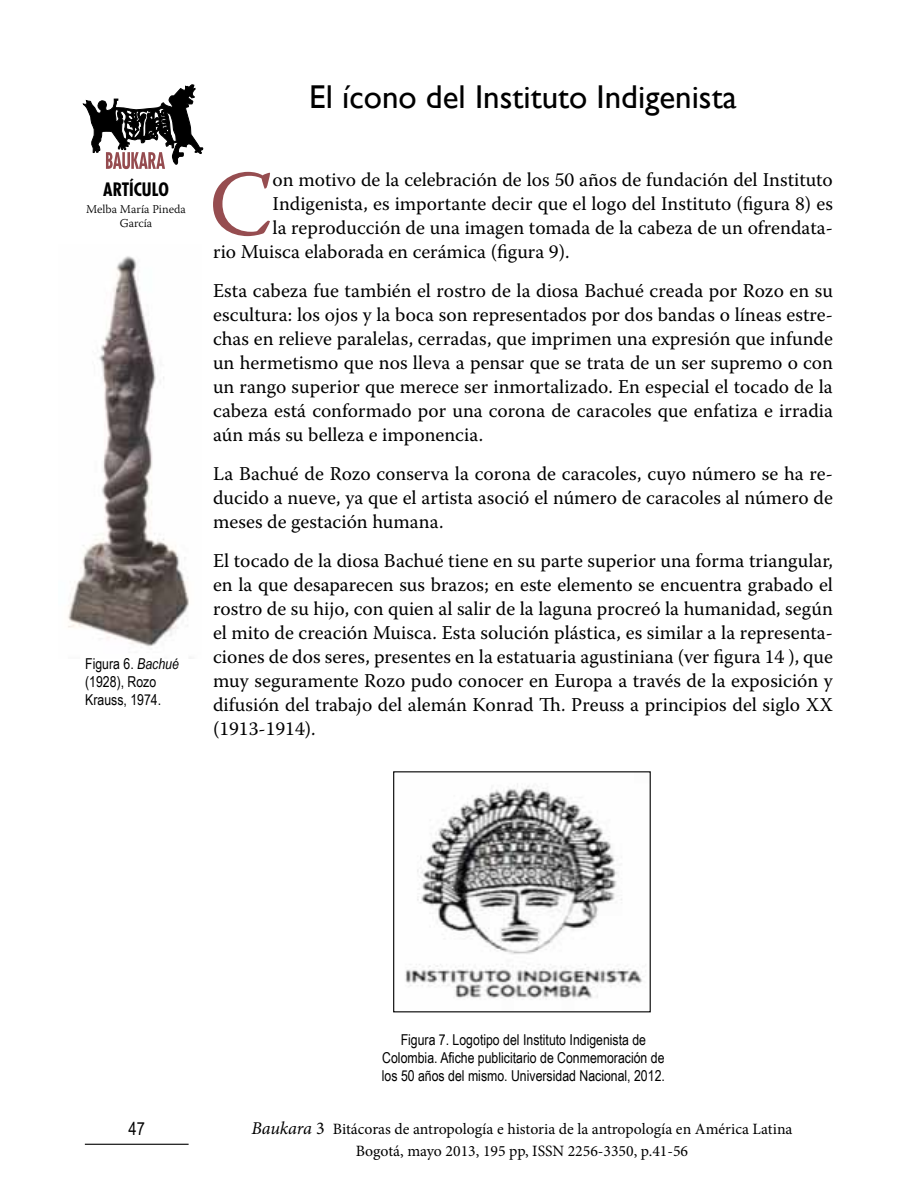
<style>
.page{position:relative;width:918px;height:1188px;background:#fff}
.page>*{position:absolute;margin:0;border:0;box-sizing:border-box;transform-origin:0 0}
.t1{font:92.4px "Warnock Pro";color:#964d50}
.t2{font:33px "Gill Sans";color:#000}
.t3{font:19.5px/24px "Warnock Pro";color:#000;text-align:justify}
.t4{font:700 condensed 18px "Futura Std";color:#000}
.t5{font:18px "Arial Narrow";color:#000}
.t6{font:15.75px/22.4px "Minion Pro";color:#000;text-align:center}
.t7{font:15px/18px "Arial Narrow";color:#000}
.t8{font:300 12px/13.5px "Warnock Pro";color:#000;text-align:center}
.s1{font-style:italic}
.s2{font-style:italic;font-size:18px}
.s3{font-size:18px}
</style>
<div class="page">
<hr style="left:85px;top:1144px;width:104px;height:1px;background:#000">
<svg style="left:83px;top:84px;width:120px;height:85px"></svg>
<img style="left:68px;top:256px;width:121px;height:391px">
<img style="left:405px;top:783px;width:239px;height:217px">
<div style="left:393px;top:771px;width:258px;height:241px;border:1px solid #000"></div>
<p class="t4" style="left:103px;top:178px;width:67px">ARTÍCULO</p>
<p class="t8" style="left:86px;top:202px;width:101px">Melba María Pineda<br>García</p>
<p class="t7" style="left:85px;top:654px;width:95px">Figura 6. <span class="s1">Bachué </span>(1928), Rozo<br>Krauss, 1974.</p>
<h2 class="t2" style="left:309px;top:78px;width:429px">El ícono del Instituto Indigenista</h2>
<h1 class="t1" style="left:209px;top:148px;width:65px">C</h1>
<p class="t3" style="left:273px;top:168px;width:562px">on motivo de la celebración de los 50 años de fundación del Instituto</p>
<p class="t3" style="left:273px;top:192px;width:562px">Indigenista, es importante decir que el logo del Instituto (figura 8) es</p>
<p class="t3" style="left:273px;top:216px;width:562px">la reproducción de una imagen tomada de la cabeza de un ofrendata-</p>
<p class="t3" style="left:213px;top:240px;width:358px">rio Muisca elaborada en cerámica (figura 9).</p>
<p class="t3" style="left:213px;top:279px;width:622px">Esta cabeza fue también el rostro de la diosa Bachué creada por Rozo en su escultura: los ojos y la boca son representados por dos bandas o líneas estre&shy;chas en relieve paralelas, cerradas, que imprimen una expresión que infunde un hermetismo que nos lleva a pensar que se trata de un ser supremo o con un rango superior que merece ser inmortalizado. En especial el tocado de la cabeza está conformado por una corona de caracoles que enfatiza e irradia aún más su belleza e imponencia.</p>
<p class="t3" style="left:213px;top:462px;width:621px">La Bachué de Rozo conserva la corona de caracoles, cuyo número se ha re&shy;ducido a nueve, ya que el artista asoció el número de caracoles al número de meses de gestación humana.</p>
<p class="t3" style="left:213px;top:549px;width:621px">El tocado de la diosa Bachué tiene en su parte superior una forma triangular, en la que desaparecen sus brazos; en este elemento se encuentra grabado el rostro de su hijo, con quien al salir de la laguna procreó la humanidad, según el mito de creación Muisca. Esta solución plástica, es similar a la representa&shy;ciones de dos seres, presentes en la estatuaria agustiniana (ver figura 14 ), que muy seguramente Rozo pudo conocer en Europa a través de la exposición y difusión del trabajo del alemán Konrad Th. Preuss a principios del siglo XX (1913-1914).</p>
<p class="t5" style="left:129px;top:1116px;width:18px">47</p>
<p class="t7" style="left:382px;top:1030px;width:285px;text-align:center">Figura 7. Logotipo del Instituto Indigenista de<br>Colombia. Afiche publicitario de Conmemoración de los 50 años del mismo. Universidad Nacional, 2012.</p>
<p class="t6" style="left:251px;top:1118px;width:543px"><span class="s2">Baukara</span> <span class="s3">3</span> Bitácoras de antropología e historia de la antropología en América Latina<br>Bogotá, mayo 2013, 195 pp, ISSN 2256-3350, p.41-56</p>
</div>
